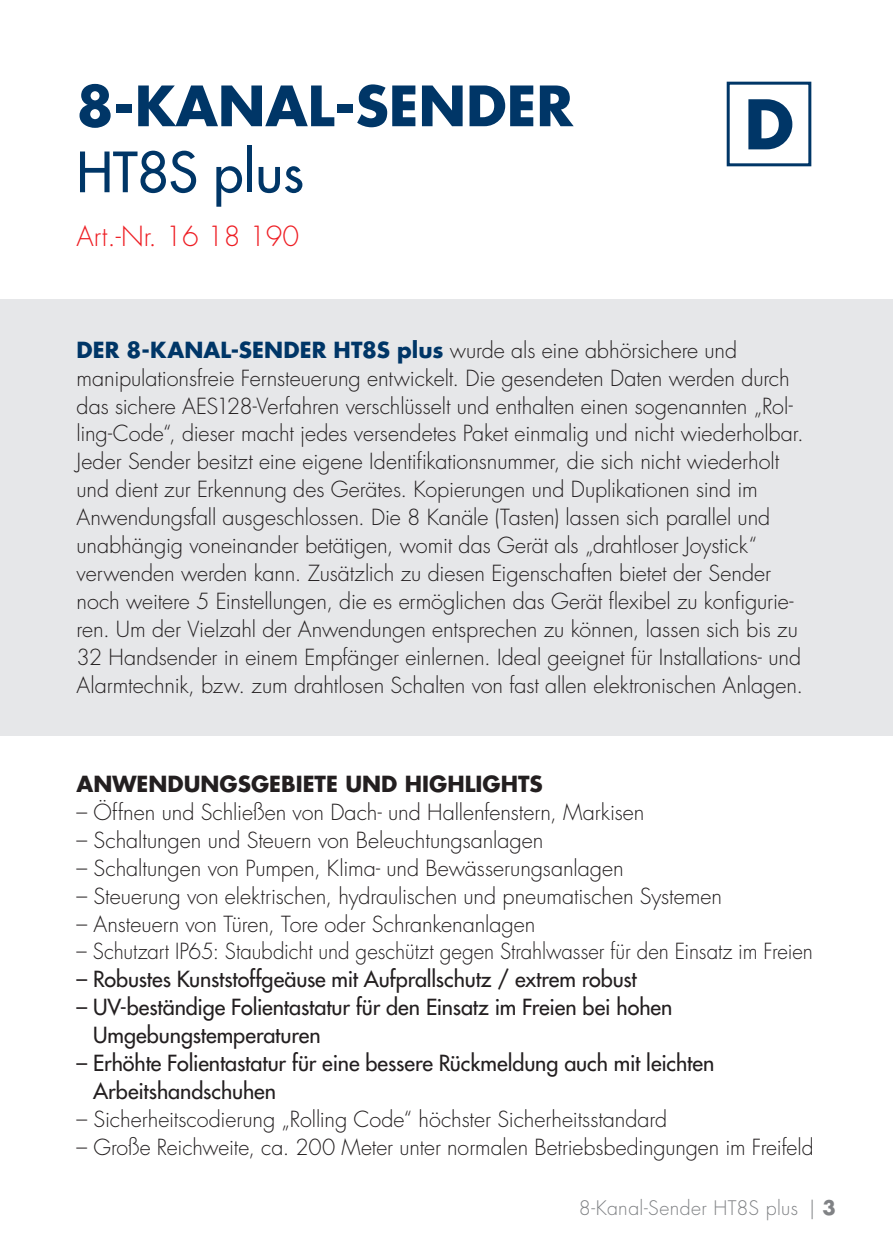
<style>
.page{position:relative;width:893px;height:1259px;background:#fff}
.page>*{position:absolute;margin:0;border:0;box-sizing:border-box;transform-origin:0 0}
.t1{font:700 66.6px "Futura Std";color:#003667}
.t2{font:700 54px "Futura Std";color:#003667}
.t3{font:500 54px "Futura Std";color:#003667}
.t4{font:300 27px "Futura Std";color:#ee1d23}
.t5{font:300 21.6px/27.9px "Futura Std";letter-spacing:-.005em;color:#231f20}
.t6{font:500 21.6px/27.9px "Futura Std";color:#231f20}
.t7{font:300 21.6px "Futura Std";letter-spacing:-.005em;color:#231f20;scale:.95 1}
.t8{font:700 21.6px "Futura Std";color:#231f20}
.t9{font:300 19.5px "Futura Std";letter-spacing:.02em;color:#808285}
.s1{font-weight:700;color:#003667}
.s2{font-weight:700}
</style>
<div class="page">
<div style="left:0;top:299px;width:893px;height:437px;background:#e6e7e9"></div>
<div style="left:727px;top:82px;width:84px;height:84px;background:#fff;border:3px solid #003667"></div>
<h2 class="t2" style="left:77px;top:70px;width:498px">8-KANAL-SENDER</h2>
<h2 class="t3" style="left:77px;top:138px;width:229px">HT8S plus</h2>
<p class="t4" style="left:77px;top:220px;width:224px">Art.-Nr. 16 18 190</p>
<h1 class="t1" style="left:744px;top:80px;width:45px">D</h1>
<p class="t5" style="left:77px;top:336px;width:729px"><span class="s1">DER 8-KANAL-SENDER HT8S PLUS</span> wurde als eine abhörsichere und manipulationsfreie Fernsteuerung entwickelt. Die gesendeten Daten werden durch das sichere AES128-Verfahren verschlüsselt und enthalten einen sogenannten „Rol&shy;ling-Code“, dieser macht jedes versendetes Paket einmalig und nicht wiederholbar.<br>Jeder Sender besitzt eine eigene Identifikationsnummer, die sich nicht wiederholt und dient zur Erkennung des Gerätes. Kopierungen und Duplikationen sind im Anwendungsfall ausgeschlossen. Die 8 Kanäle (Tasten) lassen sich parallel und unabhängig voneinander betätigen, womit das Gerät als „drahtloser Joystick“ verwenden werden kann. Zusätzlich zu diesen Eigenschaften bietet der Sender noch weitere 5 Einstellungen, die es ermöglichen das Gerät flexibel zu konfigurie&shy;ren. Um der Vielzahl der Anwendungen entsprechen zu können, lassen sich bis zu 32 Handsender in einem Empfänger einlernen. Ideal geeignet für Installations- und Alarmtechnik, bzw. zum drahtlosen Schalten von fast allen elektronischen Anlagen.</p>
<p class="t8" style="left:77px;top:769px;width:468px">ANWENDUNGSGEBIETE UND HIGHLIGHTS</p>
<p class="t5" style="left:77px;top:798px;width:569px">– Öffnen und Schließen von Dach- und Hallenfenstern, Markisen</p>
<p class="t5" style="left:77px;top:826px;width:468px">– Schaltungen und Steuern von Beleuchtungsanlagen</p>
<p class="t5" style="left:77px;top:854px;width:549px">– Schaltungen von Pumpen, Klima- und Bewässerungsanlagen</p>
<p class="t5" style="left:77px;top:882px;width:647px">– Steuerung von elektrischen, hydraulischen und pneumatischen Systemen</p>
<p class="t5" style="left:77px;top:910px;width:460px">– Ansteuern von Türen, Tore oder Schrankenanlagen</p>
<p class="t7" style="left:77px;top:938px;width:776px">– Schutzart IP65: Staubdicht und geschützt gegen Strahlwasser für den Einsatz im Freien</p>
<p class="t6" style="left:77px;top:965px;width:562px">– Robustes Kunststoffgeäuse mit Aufprallschutz / extrem robust</p>
<p class="t6" style="left:93px;top:993px;width:581px;text-indent:-17px">– UV-beständige Folientastatur für den Einsatz im Freien bei hohen<br>Umgebungstemperaturen</p>
<p class="t6" style="left:93px;top:1049px;width:623px;text-indent:-17px">– Erhöhte Folientastatur für eine bessere Rückmeldung auch mit leichten<br>Arbeitshandschuhen</p>
<p class="t5" style="left:77px;top:1105px;width:592px">– Sicherheitscodierung „Rolling Code“ höchster Sicherheitsstandard</p>
<p class="t5" style="left:77px;top:1133px;width:739px">– Große Reichweite, ca. 200 Meter unter normalen Betriebsbedingungen im Freifeld</p>
<p class="t9" style="left:579px;top:1195px;width:258px">8-Kanal-Sender HT8S plus | <span class="s2">3</span></p>
</div>
